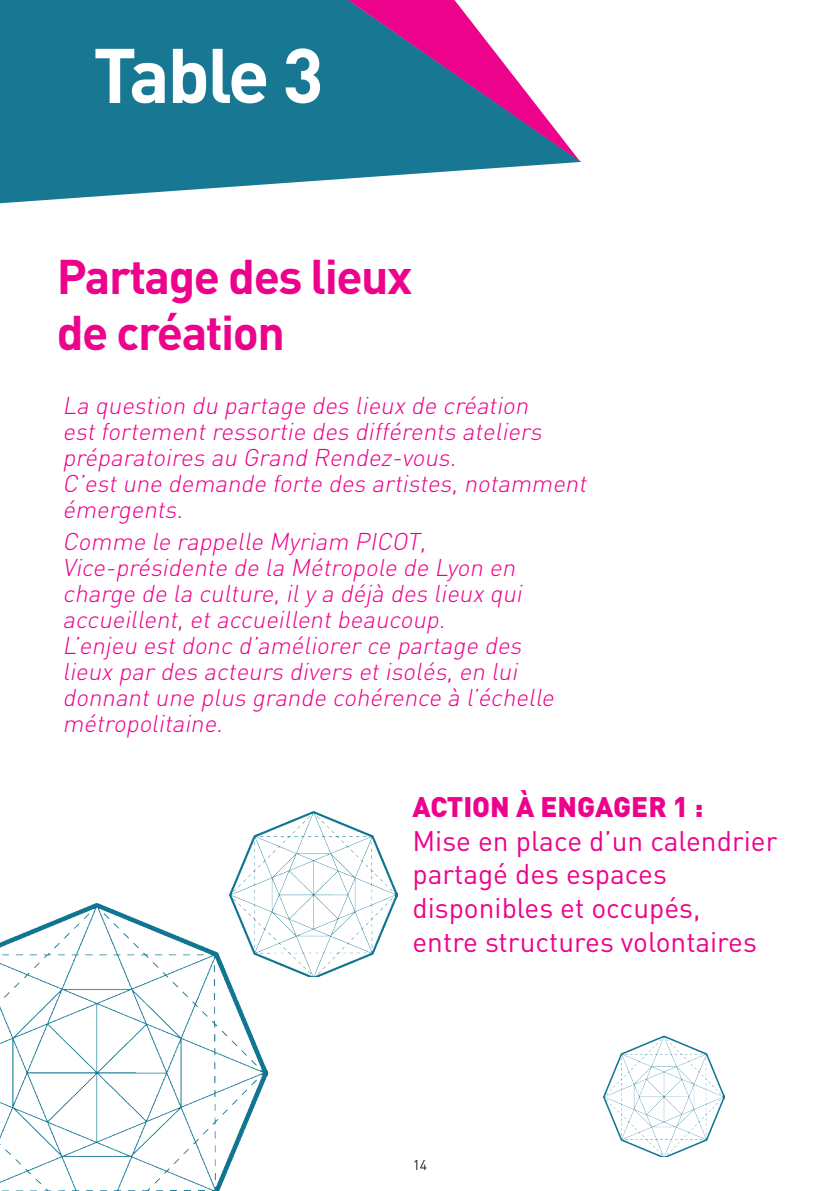
<style>
.page{position:relative;width:840px;height:1191px;background:#fff}
.page>*{position:absolute;margin:0;border:0;box-sizing:border-box;transform-origin:0 0}
.t1{font:700 76px "DIN";color:#fff}
.t2{font:700 48px/56px "DIN";letter-spacing:-.03em;color:#ed028c}
.t3{font:28px/33.6px "DIN";color:#ed028c}
.t4{font:900 28px "DIN";color:#ed028c}
.t5{font:italic 300 24px/26px "DIN";color:#ed028c}
.t6{font:14px "DIN";color:#231f20}
</style>
<div class="page">
<svg style="left:0;top:0;width:581px;height:203px;background:#3a8ca3"></svg>
<svg style="left:348px;top:0;width:232px;height:162px"></svg>
<img style="left:0;top:903px;width:267px;height:288px">
<img style="left:230px;top:811px;width:167px;height:165px">
<img style="left:603px;top:1035px;width:121px;height:121px">
<h1 class="t1" style="left:93px;top:26px;width:232px">Table 3</h1>
<h2 class="t2" style="left:57px;top:247px;width:357px">Partage des lieux de création</h2>
<p class="t5" style="left:62px;top:392px;width:530px">La question du partage des lieux de création estfortementressortie des différents ateliers préparatoires au Grand Rendez-vous.<br>C’estune demande forte des artistes,notamment émergents.</p>
<p class="t5" style="left:62px;top:527px;width:321px">Comme le rappelle Myriam Picot</p>
<p class="t5" style="left:62px;top:527px;width:498px;text-indent:357px">, Vice-présidente de la Métropole de Lyon en charge de la culture,ily a déjà des lieux qui accueillent,etaccueillentbeaucoup.<br>L’enjeu estdonc d’améliorerce partage des lieux pardes acteurs divers etisolés,en lui donnantune plus grande cohérence à l’échelle métropolitaine.</p>
<p class="t4" style="left:412px;top:788px;width:292px">ACTION À ENGAGER 1 :</p>
<p class="t3" style="left:412px;top:823px;width:366px">Mise en place d’un calendrier partagé des espaces disponibles et occupés,<br>entre structures volontaires</p>
<p class="t6" style="left:412px;top:1155px;width:16px">14</p>
</div>
